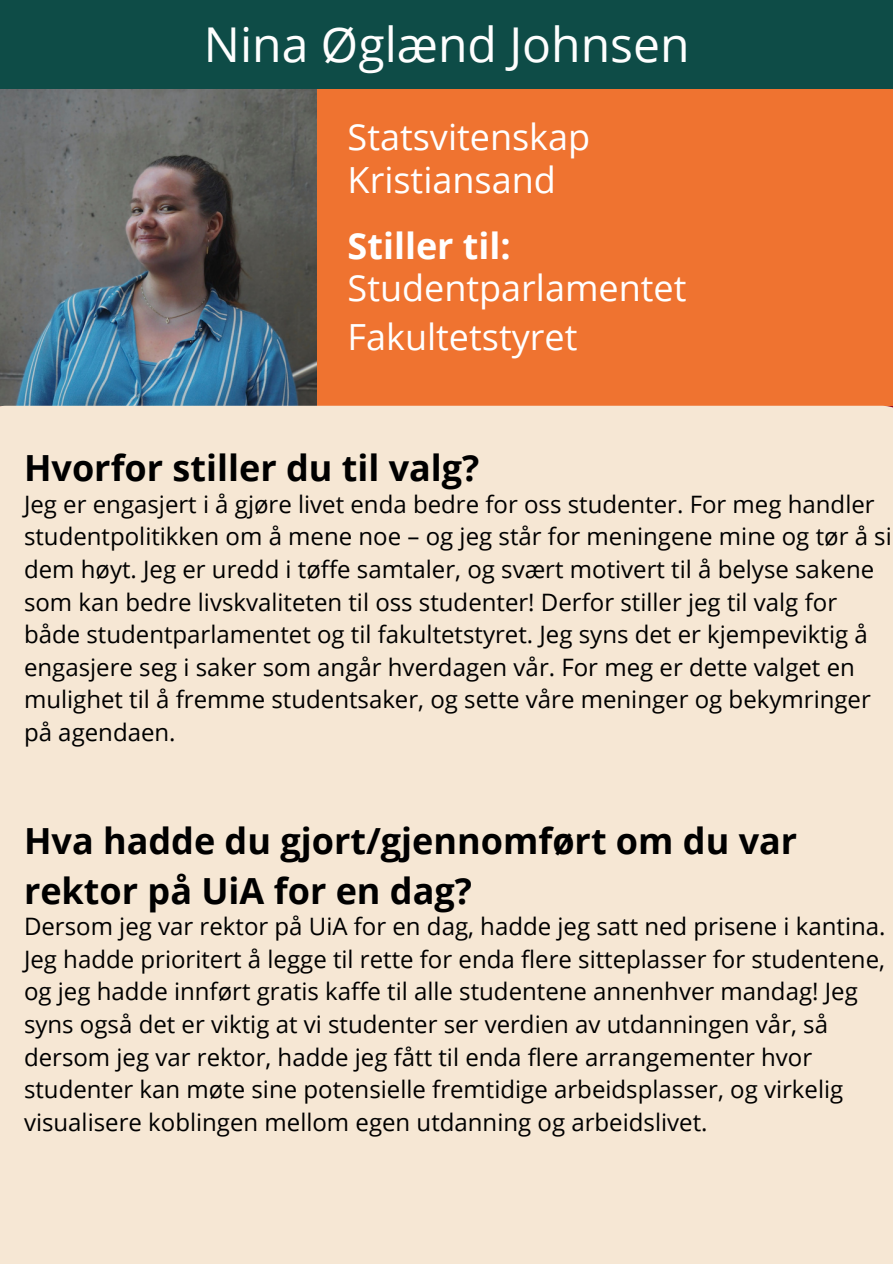
<style>
.page{position:relative;width:893px;height:1264px;background:#fff}
.page>*{position:absolute;margin:0;border:0;box-sizing:border-box;transform-origin:0 0}
.t1{font:48px "Open Sans";color:#fefefe}
.t2{font:700 36px/49.5px "Open Sans";color:#000}
.t3{font:36px/42.3px "Open Sans";color:#fff}
.t4{font:700 36px "Open Sans";color:#fff}
.t5{font:24px/32.7px "Open Sans";color:#000}
</style>
<div class="page">
<div style="left:0;top:0;width:892px;height:89px;background:#0e4c47"></div>
<div style="left:0;top:89px;width:892px;height:317px;background:#ef7330"></div>
<img style="left:0;top:89px;width:316px;height:317px">
<div style="left:0;top:406px;width:892px;height:857px;background:#f6e7d4"></div>
<h1 class="t1" style="left:204px;top:11px;width:487px">Nina Øglænd Johnsen</h1>
<h2 class="t3" style="left:347px;top:115px;width:244px">Statsvitenskap<br>Kristiansand</h2>
<h2 class="t4" style="left:347px;top:220px;width:165px">Stiller til:</h2>
<h2 class="t3" style="left:347px;top:262px;width:340px;line-height:49.5px">Studentparlamentet<br>Fakultetstyret</h2>
<h2 class="t2" style="left:24px;top:443px;width:457px">Hvorfor stiller du til valg?</h2>
<p class="t5" style="left:24px;top:487px;width:869px">Jeg er engasjert i å gjøre livet enda bedre for oss studenter. For meg handler studentpolitikken om å mene noe – og jeg står for meningene mine og tør å si dem høyt. Jeg er uredd i tøffe samtaler, og svært motivert til å belyse sakene som kan bedre livskvaliteten til oss studenter! Derfor stiller jeg til valg for både studentparlamentet og til fakultetstyret. Jeg syns det er kjempeviktig å engasjere seg i saker som angår hverdagen vår. For meg er dette valget en mulighet til å fremme studentsaker, og sette våre meninger og bekymringer på agendaen.</p>
<h2 class="t2" style="left:24px;top:815px;width:774px">Hva hadde du gjort/gjennomført om du var rektor på UiA for en dag?</h2>
<p class="t5" style="left:24px;top:909px;width:863px">Dersom jeg var rektor på UiA for en dag, hadde jeg satt ned prisene i kantina.<br>Jeg hadde prioritert å legge til rette for enda flere sitteplasser for studentene, og jeg hadde innført gratis kaffe til alle studentene annenhver mandag! Jeg syns også det er viktig at vi studenter ser verdien av utdanningen vår, så dersom jeg var rektor, hadde jeg fått til enda flere arrangementer hvor studenter kan møte sine potensielle fremtidige arbeidsplasser, og virkelig visualisere koblingen mellom egen utdanning og arbeidslivet.</p>
</div>
